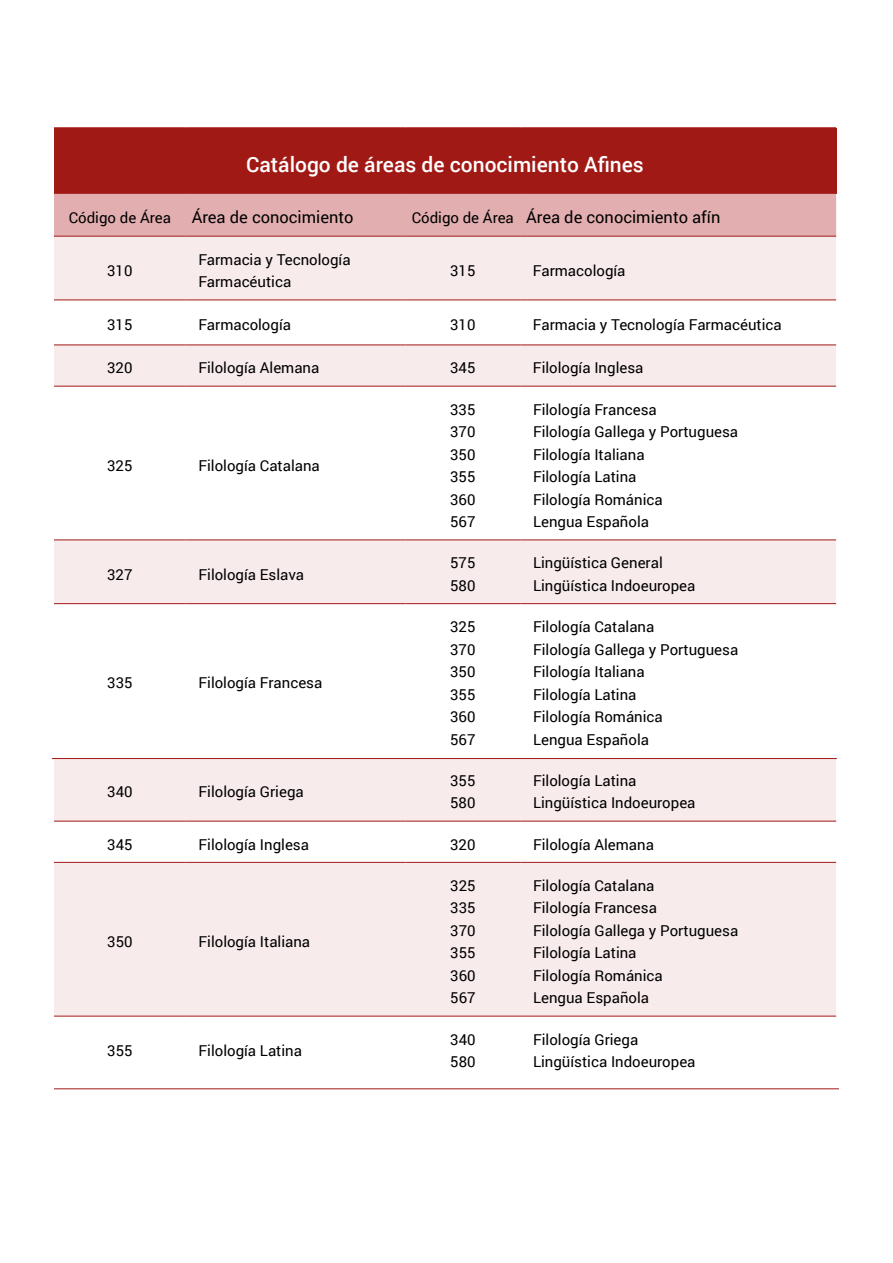
<style>
.page{position:relative;width:893px;height:1263px;background:#fff}
.page>*{position:absolute;margin:0;border:0;box-sizing:border-box;transform-origin:0 0}
.t1{font:500 21px "Roboto";color:#fff}
.t2{font:16.5px "Roboto";color:#000}
.t3{font:15px/22.5px "Roboto";color:#000}
.s1{font-size:15px}
</style>
<div class="page">
<div style="left:54px;top:128px;width:782px;height:65px;background:#a11915"></div>
<div style="left:54px;top:194px;width:782px;height:42px;background:#e3aeb0"></div>
<div style="left:54px;top:237px;width:782px;height:63px;background:#f8ebec"></div>
<svg style="left:54px;top:344px;width:782px;height:672px"></svg>
<hr style="left:54px;top:300px;width:132px;height:1px;background:#a11915">
<hr style="left:186px;top:300px;width:219px;height:1px;background:#a11915">
<hr style="left:405px;top:300px;width:115px;height:1px;background:#a11915">
<hr style="left:520px;top:300px;width:316px;height:1px;background:#a11915">
<hr style="left:54px;top:345px;width:132px;height:1px;background:#a11915">
<hr style="left:186px;top:345px;width:219px;height:1px;background:#a11915">
<hr style="left:405px;top:345px;width:115px;height:1px;background:#a11915">
<hr style="left:520px;top:345px;width:316px;height:1px;background:#a11915">
<hr style="left:54px;top:386px;width:132px;height:1px;background:#a11915">
<hr style="left:186px;top:386px;width:219px;height:1px;background:#a11915">
<hr style="left:405px;top:386px;width:115px;height:1px;background:#a11915">
<hr style="left:520px;top:386px;width:316px;height:1px;background:#a11915">
<hr style="left:54px;top:540px;width:132px;height:1px;background:#a11915">
<hr style="left:186px;top:540px;width:219px;height:1px;background:#a11915">
<hr style="left:405px;top:540px;width:115px;height:1px;background:#a11915">
<hr style="left:520px;top:540px;width:316px;height:1px;background:#a11915">
<hr style="left:54px;top:603px;width:132px;height:1px;background:#a11915">
<hr style="left:186px;top:603px;width:219px;height:1px;background:#a11915">
<hr style="left:405px;top:603px;width:115px;height:1px;background:#a11915">
<hr style="left:520px;top:603px;width:316px;height:1px;background:#a11915">
<hr style="left:54px;top:821px;width:132px;height:1px;background:#a11915">
<hr style="left:186px;top:821px;width:219px;height:1px;background:#a11915">
<hr style="left:405px;top:821px;width:115px;height:1px;background:#a11915">
<hr style="left:520px;top:821px;width:316px;height:1px;background:#a11915">
<hr style="left:54px;top:862px;width:132px;height:1px;background:#a11915">
<hr style="left:186px;top:862px;width:219px;height:1px;background:#a11915">
<hr style="left:405px;top:862px;width:115px;height:1px;background:#a11915">
<hr style="left:520px;top:862px;width:316px;height:1px;background:#a11915">
<hr style="left:54px;top:1016px;width:132px;height:1px;background:#a11915">
<hr style="left:186px;top:1016px;width:219px;height:1px;background:#a11915">
<hr style="left:405px;top:1016px;width:115px;height:1px;background:#a11915">
<hr style="left:520px;top:1016px;width:316px;height:1px;background:#a11915">
<hr style="left:54px;top:127px;width:132px;height:1px;background:#a11915">
<hr style="left:186px;top:127px;width:219px;height:1px;background:#a11915">
<hr style="left:405px;top:127px;width:115px;height:1px;background:#a11915">
<hr style="left:520px;top:127px;width:316px;height:1px;background:#a11915">
<hr style="left:54px;top:193px;width:132px;height:1px;background:#a11915">
<hr style="left:186px;top:193px;width:219px;height:1px;background:#a11915">
<hr style="left:405px;top:193px;width:115px;height:1px;background:#a11915">
<hr style="left:520px;top:193px;width:316px;height:1px;background:#a11915">
<hr style="left:54px;top:236px;width:132px;height:1px;background:#a11915">
<hr style="left:186px;top:236px;width:219px;height:1px;background:#a11915">
<hr style="left:405px;top:236px;width:115px;height:1px;background:#a11915">
<hr style="left:520px;top:236px;width:316px;height:1px;background:#a11915">
<hr style="left:52px;top:758px;width:785px;height:1px;background:#a11915">
<hr style="left:54px;top:1088px;width:785px;height:1px;background:#a11915">
<h1 class="t1" style="left:246px;top:149px;width:399px">Catálogo de áreas de conocimiento Afines</h1>
<p class="t3" style="left:69px;top:205px;width:104px">Código de Área</p>
<p class="t2" style="left:192px;top:206px;width:163px">Área de conocimiento</p>
<p class="t2" style="left:412px;top:206px;width:310px"><span class="s1">Código de Área</span> Área de conocimiento afín</p>
<p class="t3" style="left:107px;top:259px;width:27px">310</p>
<p class="t3" style="left:198px;top:247px;width:154px">Farmacia y Tecnología<br>Farmacéutica</p>
<p class="t3" style="left:450px;top:259px;width:27px">315</p>
<p class="t3" style="left:533px;top:259px;width:94px">Farmacología</p>
<p class="t3" style="left:107px;top:313px;width:27px">315</p>
<p class="t3" style="left:198px;top:313px;width:94px">Farmacología</p>
<p class="t3" style="left:450px;top:313px;width:27px">310</p>
<p class="t3" style="left:533px;top:313px;width:250px">Farmacia y Tecnología Farmacéutica</p>
<p class="t3" style="left:107px;top:356px;width:27px">320</p>
<p class="t3" style="left:198px;top:356px;width:122px">Filología Alemana</p>
<p class="t3" style="left:450px;top:356px;width:27px">345</p>
<p class="t3" style="left:533px;top:356px;width:112px">Filología Inglesa</p>
<p class="t3" style="left:107px;top:454px;width:27px">325</p>
<p class="t3" style="left:198px;top:454px;width:123px">Filología Catalana</p>
<p class="t3" style="left:450px;top:397px;width:27px;text-align:justify">335<br>370<br>350<br>355<br>360<br>567</p>
<p class="t3" style="left:533px;top:397px;width:207px">Filología Francesa<br>Filología Gallega y Portuguesa<br>Filología Italiana<br>Filología Latina<br>Filología Románica<br>Lengua Española</p>
<p class="t3" style="left:107px;top:562px;width:27px">327</p>
<p class="t3" style="left:198px;top:562px;width:107px">Filología Eslava</p>
<p class="t3" style="left:450px;top:551px;width:27px">575<br>580</p>
<p class="t3" style="left:533px;top:551px;width:164px">Lingüística General<br>Lingüística Indoeuropea</p>
<p class="t3" style="left:107px;top:671px;width:27px">335</p>
<p class="t3" style="left:198px;top:671px;width:125px">Filología Francesa</p>
<p class="t3" style="left:450px;top:615px;width:27px;text-align:justify">325<br>370<br>350<br>355<br>360<br>567</p>
<p class="t3" style="left:533px;top:615px;width:207px">Filología Catalana<br>Filología Gallega y Portuguesa<br>Filología Italiana<br>Filología Latina<br>Filología Románica<br>Lengua Española</p>
<p class="t3" style="left:107px;top:780px;width:27px">340</p>
<p class="t3" style="left:198px;top:780px;width:107px">Filología Griega</p>
<p class="t3" style="left:450px;top:769px;width:27px">355<br>580</p>
<p class="t3" style="left:533px;top:769px;width:164px">Filología Latina<br>Lingüística Indoeuropea</p>
<p class="t3" style="left:107px;top:832px;width:27px">345</p>
<p class="t3" style="left:199px;top:832px;width:112px">Filología Inglesa</p>
<p class="t3" style="left:450px;top:832px;width:27px">320</p>
<p class="t3" style="left:533px;top:832px;width:122px">Filología Alemana</p>
<p class="t3" style="left:107px;top:930px;width:27px">350</p>
<p class="t3" style="left:199px;top:930px;width:113px">Filología Italiana</p>
<p class="t3" style="left:450px;top:874px;width:27px;text-align:justify">325<br>335<br>370<br>355<br>360<br>567</p>
<p class="t3" style="left:533px;top:874px;width:207px">Filología Catalana<br>Filología Francesa<br>Filología Gallega y Portuguesa<br>Filología Latina<br>Filología Románica<br>Lengua Española</p>
<p class="t3" style="left:107px;top:1039px;width:27px">355</p>
<p class="t3" style="left:199px;top:1039px;width:105px">Filología Latina</p>
<p class="t3" style="left:450px;top:1027px;width:27px">340<br>580</p>
<p class="t3" style="left:533px;top:1027px;width:164px">Filología Griega<br>Lingüística Indoeuropea</p>
</div>
